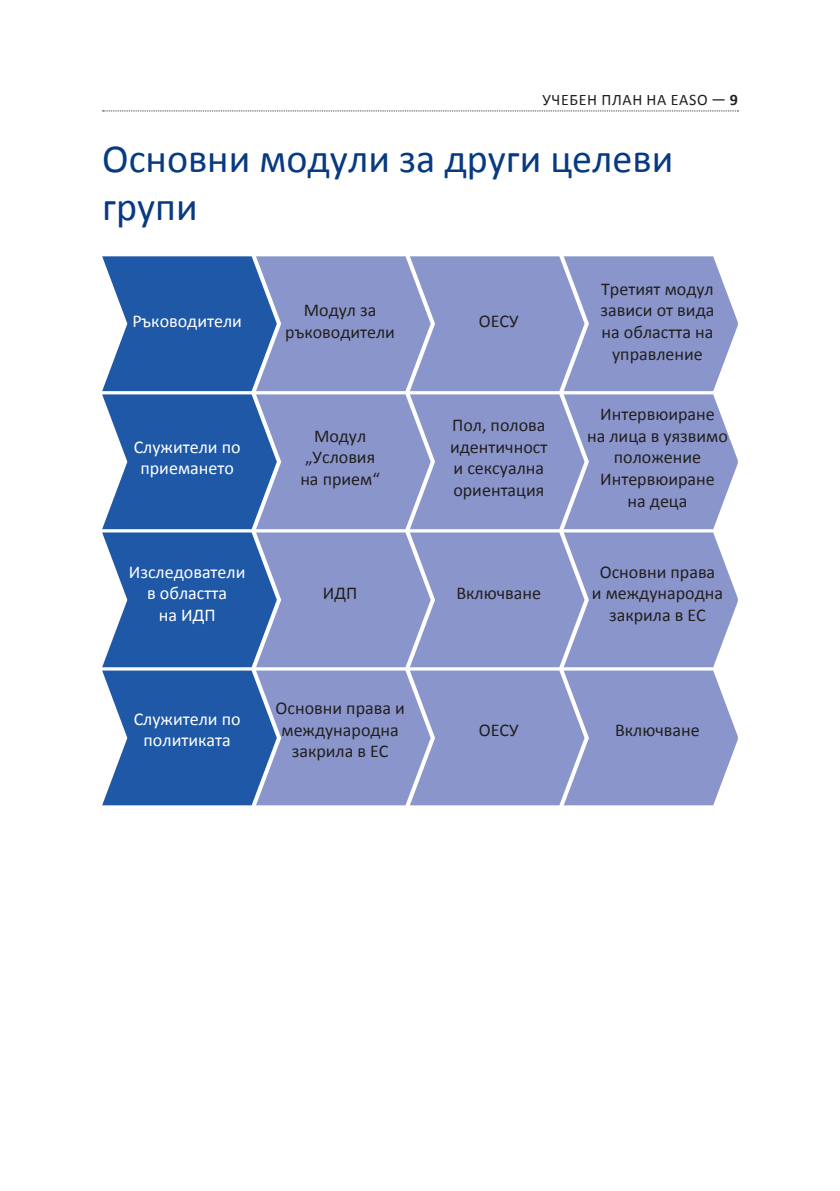
<style>
.page{position:relative;width:840px;height:1191px;background:#fff}
.page>*{position:absolute;margin:0;border:0;box-sizing:border-box;transform-origin:0 0}
.t1{font:40px/48px "Calibri";color:#083a82}
.fig_2_2{font:18px/21.6px "Calibri";color:#231f20;text-align:center}
.fig_2_1{font:18px/21.6px "Calibri";color:#fff;text-align:center}
.t2{font:16px "Calibri";letter-spacing:.04em;color:#231f20}
.s1{font-weight:700}
</style>
<div class="page">
<svg style="left:102px;top:111px;width:636px;height:1px"></svg>
<svg style="left:102px;top:256px;width:635px;height:549px;background:#798fc6"></svg>
<p class="t2" style="left:542px;top:89px;width:197px">Учебен план на EASO — <span class="s1">9</span></p>
<p class="t1" style="left:102px;top:135px;width:572px">Основни модули за други целеви групи</p>
<p class="fig_2_1" style="left:132px;top:310px;width:111px">Ръководители</p>
<p class="fig_2_2" style="left:285px;top:300px;width:111px">Модул за ръководители</p>
<p class="fig_2_2" style="left:478px;top:310px;width:41px">ОЕСУ</p>
<p class="fig_2_2" style="left:600px;top:278px;width:115px">Третият модул зависи от вида на областта на управление</p>
<p class="fig_2_1" style="left:134px;top:436px;width:108px">Служители по приемането</p>
<p class="fig_2_2" style="left:300px;top:425px;width:81px">Модул „Условия на прием“</p>
<p class="fig_2_2" style="left:450px;top:414px;width:99px;text-align:left">Пол, полова идентичност и сексуална ориентация</p>
<p class="fig_2_2" style="left:586px;top:403px;width:142px">Интервюиране<br>на лица в уязвимо положение<br>Интервюиране<br>на деца</p>
<p class="fig_2_1" style="left:129px;top:561px;width:118px">Изследователи в областта<br>на ИДП</p>
<p class="fig_2_2" style="left:323px;top:583px;width:33px">ИДП</p>
<p class="fig_2_2" style="left:456px;top:583px;width:86px">Включване</p>
<p class="fig_2_2" style="left:591px;top:561px;width:133px">Основни права<br>и международна закрила в ЕС</p>
<p class="fig_2_1" style="left:134px;top:708px;width:108px">Служители по политиката</p>
<p class="fig_2_2" style="left:275px;top:697px;width:131px">Основни права и международна закрила в ЕС</p>
<p class="fig_2_2" style="left:478px;top:719px;width:41px">ОЕСУ</p>
<p class="fig_2_2" style="left:614px;top:719px;width:86px">Включване</p>
</div>
